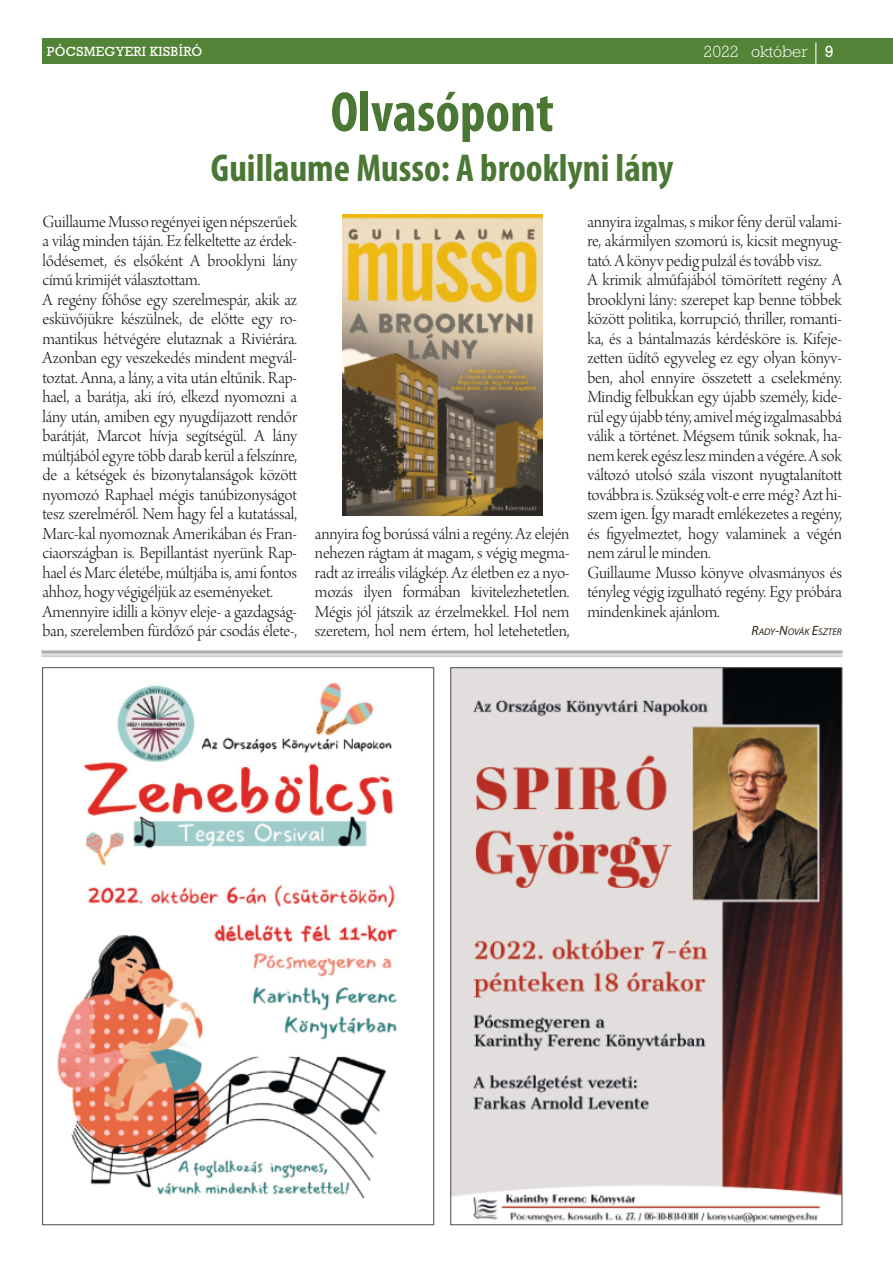
<style>
.page{position:relative;width:893px;height:1263px;background:#fff}
.page>*{position:absolute;margin:0;border:0;box-sizing:border-box;transform-origin:0 0}
.t1{font:700 condensed 57px "Myriad Pro";color:#4b7735}
.t2{font:700 condensed 39px "Myriad Pro";color:#4b7735}
.t3{font:18px/19.5px "Arno Pro Light Display";letter-spacing:-.01em;color:#201d1c}
.t4{font:300 16.5px "Rockwell Std";color:#fff}
.t5{font:13.5px "Rockwell Std";letter-spacing:.02em;color:#fff}
.t6{font:italic 9.75px "Myriad Pro";color:#2e2014}
.s1{font-weight:400}
.s2{font-size:13.5px}
</style>
<div class="page">
<div style="left:43px;top:38px;width:850px;height:26px;background:#528336"></div>
<svg style="left:815px;top:43px;width:1px;height:21px"></svg>
<img style="left:342px;top:215px;width:200px;height:301px">
<img style="left:57px;top:682px;width:340px;height:517px">
<img style="left:452px;top:669px;width:388px;height:554px">
<p class="t5" style="left:47px;top:47px;width:157px">PÓCSMEGYERI KISBÍRÓ</p>
<p class="t4" style="left:704px;top:46px;width:132px">2022 október <span class="s1">9</span></p>
<h1 class="t1" style="left:331px;top:88px;width:225px">Olvasópont</h1>
<h2 class="t2" style="left:211px;top:151px;width:464px">Guillaume Musso: A brooklyni lány</h2>
<p class="t3" style="left:43px;top:213px;width:256px">GuillaumeMussoregényei igen népszerűek a világ minden táján. Ez felkeltette az érdek‐ lődésemet, és elsőként A brooklyni lány című krimijét választottam.<br>A regény főhőse egy szerelmespár, akik az esküvőjükre készülnek, de előtte egy ro‐ mantikus hétvégére elutaznak a Riviérára.<br>Azonban egy veszekedés mindent megvál‐ toztat. Anna, a lány, a vita után eltűnik. Rap‐ hael, a barátja, aki író, elkezd nyomozni a lány után, amiben egy nyugdíjazott rendőr barátját, Marcot hívja segítségül. A lány múltjából egyre több darab kerül a felszínre, de a kétségek és bizonytalanságok között nyomozó Raphael mégis tanúbizonyságot tesz szerelméről. Nem hagy fel a kutatással, Marc-kal nyomoznak Amerikában és Fran‐ ciaországban is. Bepillantást nyerünk Rap‐ hael és Marc életébe, múltjába is, ami fontos ahhoz, hogy végigéljük az eseményeket.<br>Amennyire idilli a könyv eleje- a gazdagság‐ ban, szerelemben fürdőző pár csodás élete-,</p>
<p class="t3" style="left:315px;top:525px;width:256px;text-align:justify">annyira fog borússá válni a regény. Az elején nehezen rágtam át magam, s végig megma‐ radt az irreális világkép. Az életben ez a nyo‐ mozás ilyen formában kivitelezhetetlen.<br>Mégis jól játszik az érzelmekkel. Hol nem szeretem, hol nem értem, hol letehetetlen,</p>
<p class="t3" style="left:587px;top:213px;width:256px">annyira izgalmas, s mikor fény derül valami‐ re, akármilyen szomorú is, kicsit megnyug‐ tató. A könyv pedig pulzál és tovább visz.<br>A krimik alműfajából tömörített regény A brooklyni lány: szerepet kap benne többek között politika, korrupció, thriller, romanti‐ ka, és a bántalmazás kérdésköre is. Kifeje‐ zetten üdítő egyveleg ez egy olyan könyv‐ ben, ahol ennyire összetett a cselekmény.<br>Mindig felbukkan egy újabb személy, kide‐ rül egy újabbtény, amivel még izgalmasabbá válik a történet. Mégsem tűnik soknak, ha‐ nem kerek egész lesz minden a végére. A sok változó utolsó szála viszont nyugtalanított továbbra is. Szükség volt-e erre még? Azt hi‐ szem igen. Így maradt emlékezetes a regény, és figyelmeztet, hogy valaminek a végén nem zárul le minden.<br>Guillaume Musso könyve olvasmányos és tényleg végig izgulható regény. Egy próbára mindenkinek ajánlom.</p>
<p class="t6" style="left:752px;top:627px;width:92px"><span class="s2">R</span>ADY<span class="s2">-N</span>OVÁK <span class="s2">E</span>SZTER</p>
</div>
